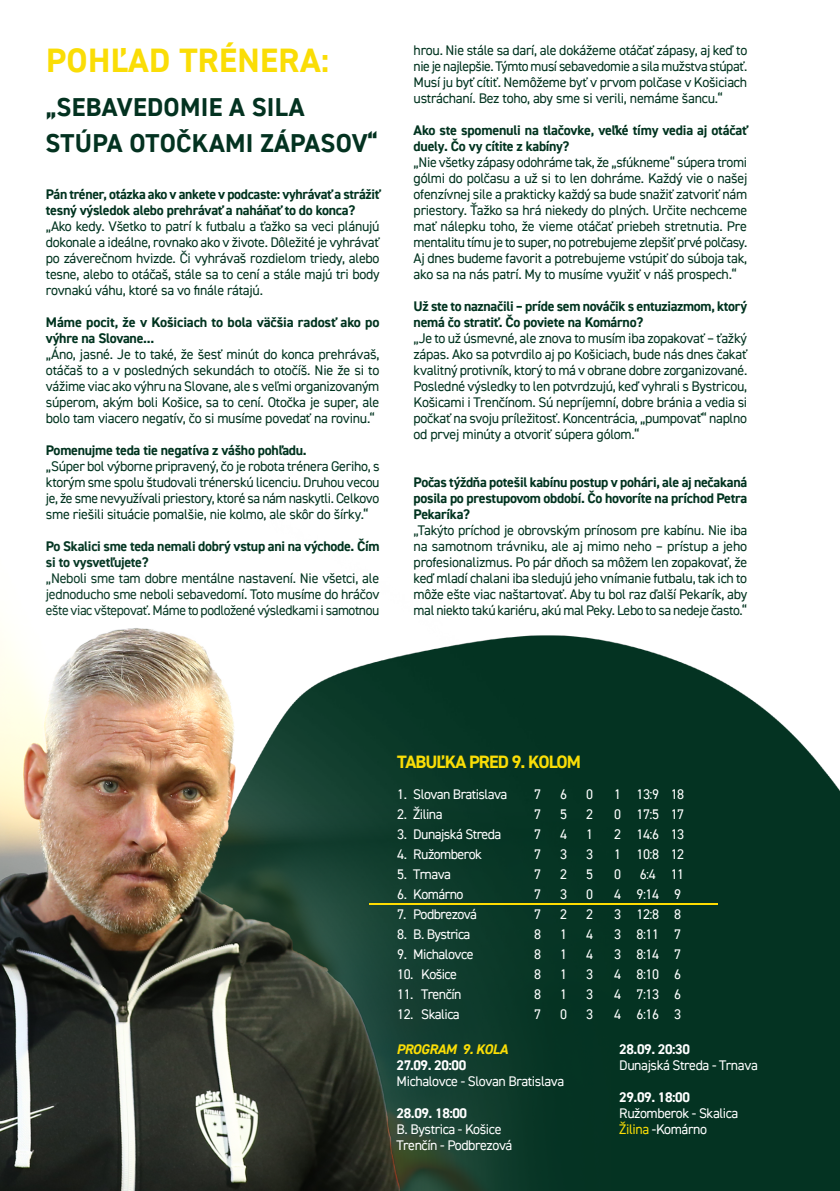
<style>
.page{position:relative;width:840px;height:1191px;background:#fff}
.page>*{position:absolute;margin:0;border:0;box-sizing:border-box;transform-origin:0 0}
.t1{font:700 34px "DIN2014";letter-spacing:.01em;color:#fadd06}
.t2{font:700 26px "DIN2014";letter-spacing:.01em;color:#033220}
.t3{font:700 18px "DIN2014";letter-spacing:-.05em;color:#fadd06}
.Body_text____no_tab{font:14px/16px "DIN2014";letter-spacing:-.02em;color:#00331f;text-align:justify}
.Body_text____no_tab-2{font:700 14px/16px "DIN2014";letter-spacing:-.02em;color:#00331f}
.t4{font:14px "DIN2014";letter-spacing:-.04em;color:#fff}
.t5{font:700 14px "DIN2014";letter-spacing:-.03em;color:#fff}
.t6{font:italic 700 14px "DIN2014";letter-spacing:-.03em;color:#fadd06}
.s1{color:#fadd06}
</style>
<div class="page">
<img style="left:610px;top:641px;width:229px;height:550px">
<img style="left:0;top:628px;width:610px;height:563px">
<hr style="left:369px;top:903px;width:348px;height:2px;background:#ffdc01">
<p class="t1" style="left:46px;top:38px;width:284px">POHĽAD TRÉNERA:</p>
<p class="t2" style="left:45px;top:90px;width:260px">„SEBAVEDOMIE A SILA</p>
<p class="t2" style="left:45px;top:126px;width:334px">STÚPA OTOČKAMI ZÁPASOV“</p>
<p class="Body_text____no_tab-2" style="left:46px;top:186px;width:335px">Pán tréner, otázka ako v ankete v podcaste: vyhrávať a strážiť tesný výsledok alebo prehrávať a naháňať to do konca?</p>
<p class="Body_text____no_tab" style="left:46px;top:218px;width:335px">„Ako kedy. Všetko to patrí k futbalu a ťažko sa veci plánujú dokonale a ideálne, rovnako ako v živote. Dôležité je vyhrávať po záverečnom hvizde. Či vyhrávaš rozdielom triedy, alebo tesne, alebo to otáčaš, stále sa to cení a stále majú tri body rovnakú váhu, ktoré sa vo finále rátajú.</p>
<p class="Body_text____no_tab-2" style="left:46px;top:314px;width:335px">Máme pocit, že v Košiciach to bola väčšia radosť ako po výhre na Slovane...</p>
<p class="Body_text____no_tab" style="left:46px;top:346px;width:335px">„Áno, jasné. Je to také, že šesť minút do konca prehrávaš, otáčaš to a v posledných sekundách to otočíš. Nie že si to vážime viac ako výhru na Slovane, ale s veľmi organizovaným súperom, akým boli Košice, sa to cení. Otočka je super, ale bolo tam viacero negatív, čo si musíme povedať na rovinu.“</p>
<p class="Body_text____no_tab-2" style="left:46px;top:442px;width:262px">Pomenujme teda tie negatíva z vášho pohľadu.</p>
<p class="Body_text____no_tab" style="left:46px;top:458px;width:335px">„Súper bol výborne pripravený, čo je robota trénera Geriho, s ktorým sme spolu študovali trénerskú licenciu. Druhou vecou je, že sme nevyužívali priestory, ktoré sa nám naskytli. Celkovo sme riešili situácie pomalšie, nie kolmo, ale skôr do šírky.“</p>
<p class="Body_text____no_tab-2" style="left:46px;top:538px;width:335px">Po Skalici sme teda nemali dobrý vstup ani na východe. Čím si to vysvetľujete?</p>
<p class="Body_text____no_tab" style="left:46px;top:570px;width:335px">„Neboli sme tam dobre mentálne nastavení. Nie všetci, ale jednoducho sme neboli sebavedomí. Toto musíme do hráčov ešte viac vštepovať. Máme to podložené výsledkami i samotnou</p>
<p class="Body_text____no_tab" style="left:413px;top:42px;width:335px">hrou. Nie stále sa darí, ale dokážeme otáčať zápasy, aj keď to nie je najlepšie. Týmto musí sebavedomie a sila mužstva stúpať.<br>Musí ju byť cítiť. Nemôžeme byť v prvom polčase v Košiciach ustráchaní. Bez toho, aby sme si verili, nemáme šancu.“</p>
<p class="Body_text____no_tab-2" style="left:413px;top:122px;width:335px">Ako ste spomenuli na tlačovke, veľké tímy vedia aj otáčať duely. Čo vy cítite z kabíny?</p>
<p class="Body_text____no_tab" style="left:413px;top:154px;width:335px">„Nie všetky zápasy odohráme tak, že „sfúkneme“ súpera tromi gólmi do polčasu a už si to len dohráme. Každý vie o našej ofenzívnej sile a prakticky každý sa bude snažiť zatvoriť nám priestory. Ťažko sa hrá niekedy do plných. Určite nechceme mať nálepku toho, že vieme otáčať priebeh stretnutia. Pre mentalitu tímu je to super, no potrebujeme zlepšiť prvé polčasy.<br>Aj dnes budeme favorit a potrebujeme vstúpiť do súboja tak, ako sa na nás patrí. My to musíme využiť v náš prospech.“</p>
<p class="Body_text____no_tab-2" style="left:413px;top:298px;width:335px">Už ste to naznačili – príde sem nováčik s entuziazmom, ktorý nemá čo stratiť. Čo poviete na Komárno?</p>
<p class="Body_text____no_tab" style="left:413px;top:330px;width:335px">„Je to už úsmevné, ale znova to musím iba zopakovať – ťažký zápas. Ako sa potvrdilo aj po Košiciach, bude nás dnes čakať kvalitný protivník, ktorý to má v obrane dobre zorganizované.<br>Posledné výsledky to len potvrdzujú, keď vyhrali s Bystricou, Košicami i Trenčínom. Sú nepríjemní, dobre bránia a vedia si počkať na svoju príležitosť. Koncentrácia, „pumpovať“ naplno od prvej minúty a otvoriť súpera gólom.“</p>
<p class="Body_text____no_tab-2" style="left:413px;top:474px;width:335px;text-align:justify">Počas týždňa potešil kabínu postup v pohári, ale aj nečakaná posila po prestupovom období. Čo hovoríte na príchod Petra Pekaríka?</p>
<p class="Body_text____no_tab" style="left:413px;top:522px;width:335px">„Takýto príchod je obrovským prínosom pre kabínu. Nie iba na samotnom trávniku, ale aj mimo neho – prístup a jeho profesionalizmus. Po pár dňoch sa môžem len zopakovať, že keď mladí chalani iba sledujú jeho vnímanie futbalu, tak ich to môže ešte viac naštartovať. Aby tu bol raz ďalší Pekarík, aby mal niekto takú kariéru, akú mal Peky. Lebo to sa nedeje často.“</p>
<p class="t3" style="left:397px;top:750px;width:185px">TABUĽKA PRED 9. KOLOM</p>
<p class="t4" style="left:397px;top:786px;width:112px">1. Slovan Bratislava</p>
<p class="t4" style="left:534px;top:786px;width:8px">7</p>
<p class="t4" style="left:560px;top:786px;width:8px">6</p>
<p class="t4" style="left:586px;top:786px;width:8px">0</p>
<p class="t4" style="left:614px;top:786px;width:71px">1 13:9 18</p>
<p class="t4" style="left:397px;top:806px;width:47px">2. Žilina</p>
<p class="t4" style="left:534px;top:806px;width:8px">7</p>
<p class="t4" style="left:560px;top:806px;width:8px">5</p>
<p class="t4" style="left:586px;top:806px;width:8px">2</p>
<p class="t4" style="left:614px;top:806px;width:71px">0 17:5 17</p>
<p class="t4" style="left:397px;top:826px;width:106px">3. Dunajská Streda</p>
<p class="t4" style="left:534px;top:826px;width:8px">7</p>
<p class="t4" style="left:560px;top:826px;width:8px">4</p>
<p class="t4" style="left:586px;top:826px;width:8px">1</p>
<p class="t4" style="left:614px;top:826px;width:71px">2 14:6 13</p>
<p class="t4" style="left:397px;top:846px;width:86px">4. Ružomberok</p>
<p class="t4" style="left:534px;top:846px;width:8px">7</p>
<p class="t4" style="left:560px;top:846px;width:8px">3</p>
<p class="t4" style="left:586px;top:846px;width:8px">3</p>
<p class="t4" style="left:614px;top:846px;width:71px">1 10:8 12</p>
<p class="t4" style="left:397px;top:866px;width:55px">5. Trnava</p>
<p class="t4" style="left:534px;top:866px;width:8px">7</p>
<p class="t4" style="left:560px;top:866px;width:8px">2</p>
<p class="t4" style="left:586px;top:866px;width:8px">5</p>
<p class="t4" style="left:614px;top:866px;width:8px">0</p>
<p class="t4" style="left:639px;top:866px;width:46px">6:4 11</p>
<p class="t4" style="left:397px;top:886px;width:68px">6. Komárno</p>
<p class="t4" style="left:534px;top:886px;width:8px">7</p>
<p class="t4" style="left:560px;top:886px;width:8px">3</p>
<p class="t4" style="left:586px;top:886px;width:8px">0</p>
<p class="t4" style="left:614px;top:886px;width:68px">4 9:14 9</p>
<p class="t4" style="left:397px;top:906px;width:81px">7. Podbrezová</p>
<p class="t4" style="left:534px;top:906px;width:8px">7</p>
<p class="t4" style="left:560px;top:906px;width:8px">2</p>
<p class="t4" style="left:586px;top:906px;width:8px">2</p>
<p class="t4" style="left:614px;top:906px;width:68px">3 12:8 8</p>
<p class="t4" style="left:397px;top:926px;width:75px">8. B. Bystrica</p>
<p class="t4" style="left:534px;top:926px;width:8px">8</p>
<p class="t4" style="left:560px;top:926px;width:8px">1</p>
<p class="t4" style="left:586px;top:926px;width:8px">4</p>
<p class="t4" style="left:614px;top:926px;width:68px">3 8:11 7</p>
<p class="t4" style="left:397px;top:946px;width:78px">9. Michalovce</p>
<p class="t4" style="left:534px;top:946px;width:8px">8</p>
<p class="t4" style="left:560px;top:946px;width:8px">1</p>
<p class="t4" style="left:586px;top:946px;width:8px">4</p>
<p class="t4" style="left:614px;top:946px;width:68px">3 8:14 7</p>
<p class="t4" style="left:397px;top:966px;width:61px">10. Košice</p>
<p class="t4" style="left:534px;top:966px;width:8px">8</p>
<p class="t4" style="left:560px;top:966px;width:8px">1</p>
<p class="t4" style="left:586px;top:966px;width:8px">3</p>
<p class="t4" style="left:614px;top:966px;width:68px">4 8:10 6</p>
<p class="t4" style="left:397px;top:986px;width:66px">11. Trenčín</p>
<p class="t4" style="left:534px;top:986px;width:8px">8</p>
<p class="t4" style="left:560px;top:986px;width:8px">1</p>
<p class="t4" style="left:586px;top:986px;width:8px">3</p>
<p class="t4" style="left:614px;top:986px;width:68px">4 7:13 6</p>
<p class="t4" style="left:397px;top:1006px;width:64px">12. Skalica</p>
<p class="t4" style="left:534px;top:1006px;width:8px">7</p>
<p class="t4" style="left:560px;top:1006px;width:8px">0</p>
<p class="t4" style="left:586px;top:1006px;width:8px">3</p>
<p class="t4" style="left:614px;top:1006px;width:68px">4 6:16 3</p>
<p class="t6" style="left:396px;top:1040px;width:113px">PROGRAM 9. KOLA</p>
<p class="t5" style="left:396px;top:1056px;width:71px">27.09. 20:00</p>
<p class="t4" style="left:396px;top:1072px;width:169px">Michalovce - Slovan Bratislava</p>
<p class="t5" style="left:396px;top:1104px;width:72px">28.09. 18:00</p>
<p class="t4" style="left:396px;top:1120px;width:106px">B. Bystrica - Košice</p>
<p class="t4" style="left:396px;top:1136px;width:117px">Trenčín - Podbrezová</p>
<p class="t5" style="left:619px;top:1040px;width:72px">28.09. 20:30</p>
<p class="t4" style="left:619px;top:1056px;width:140px">Dunajská Streda - Trnava</p>
<p class="t5" style="left:619px;top:1088px;width:72px">29.09. 18:00</p>
<p class="t4" style="left:619px;top:1104px;width:120px">Ružomberok - Skalica</p>
<p class="t4" style="left:619px;top:1120px;width:89px"><span class="s1">Žilina</span> -Komárno</p>
</div>
